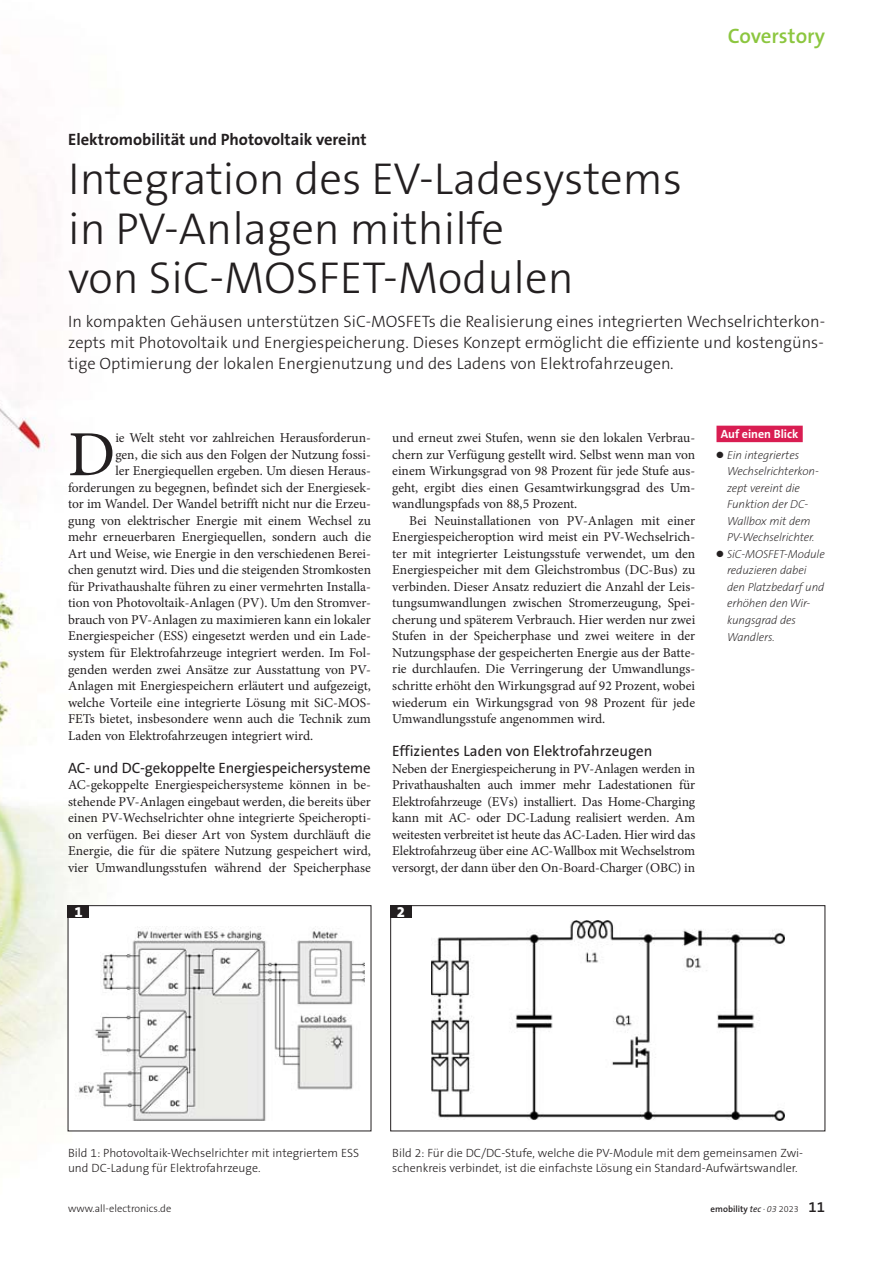
<style>
.page{position:relative;width:893px;height:1263px;background:#fff}
.page>*{position:absolute;margin:0;border:0;box-sizing:border-box;transform-origin:0 0}
.t1{font:64.35px "Minion Pro";color:#231f20}
.t2{font:300 45px/49.5px "The Sans Os F";color:#231f20}
.t3{font:600 21px "The Sans Os F";color:#8cc63f}
.t4{font:300 16.5px/21px "The Sans Os F";color:#231f20;text-align:justify}
.t5{font:700 16.5px "The Sans Os F";color:#231f20}
.t6{font:15px "The Sans Os F";letter-spacing:-.01em;color:#231f20}
.t7{font:800 15px "The Sans Os F";color:#fff}
.t8{font:13.5px/16.5px "Minion Pro";color:#231f20;text-align:justify}
.t9{font:300 12px/15px "The Sans Os F";color:#231f20}
.t10{font:700 12px "The Sans Os F";color:#fff}
.t11{font:italic 200 11.7px/16.5px "The Sans Os F";letter-spacing:-.01em;color:#231f20}
.t12{font:300 10.5px "The Sans Os F";color:#231f20}
.t13{font:600 9px "The Sans Os F";color:#231f20}
.s1{font-weight:400;font-style:italic}
.s2{font-weight:300;font-style:italic}
.s3{font-weight:300}
.s4{font-size:15px}
</style>
<div class="page">
<img style="left:0;top:140px;width:155px;height:992px">
<div style="left:68px;top:906px;width:303px;height:225px;background:#fff"></div>
<img style="left:78px;top:927px;width:286px;height:193px">
<img style="left:432px;top:921px;width:352px;height:199px">
<div style="left:390px;top:905px;width:435px;height:226px;border:1px solid #231f20"></div>
<div style="left:716px;top:426px;width:87px;height:16px;background:#d91d52"></div>
<div style="left:68px;top:905px;width:21px;height:13px;background:#231f20"></div>
<div style="left:390px;top:905px;width:22px;height:13px;background:#231f20"></div>
<h3 class="t3" style="left:728px;top:25px;width:99px">Coverstory</h3>
<p class="t5" style="left:68px;top:131px;width:300px">Elektromobilität und Photovoltaik vereint</p>
<h2 class="t2" style="left:68px;top:156px;width:616px">Integration des EV-Ladesystems in PV-Anlagen mithilfe<br>von SiC-MOSFET-Modulen</h2>
<p class="t4" style="left:68px;top:311px;width:758px">In kompakten Gehäusen unterstützen SiC-MOSFETs die Realisierung eines integrierten Wechselrichterkon&shy;zepts mit Photovoltaik und Energiespeicherung. Dieses Konzept ermöglicht die effiziente und kostengüns&shy;tige Optimierung der lokalen Energienutzung und des Ladens von Elektrofahrzeugen.</p>
<h1 class="t1" style="left:68px;top:429px;width:49px">D</h1>
<p class="t8" style="left:115px;top:431px;width:257px">ie Welt steht vor zahlreichen Herausforderun-</p>
<p class="t8" style="left:115px;top:447px;width:257px">gen, die sich aus den Folgen der Nutzung fossi-</p>
<p class="t8" style="left:115px;top:464px;width:257px">ler Energiequellen ergeben. Um diesen Heraus-</p>
<p class="t8" style="left:68px;top:480px;width:304px">forderungen zu begegnen, befindet sich der Energiesek-</p>
<p class="t8" style="left:68px;top:497px;width:305px">tor im Wandel. Der Wandel betrifft nicht nur die Erzeu-</p>
<p class="t8" style="left:68px;top:513px;width:304px">gung von elektrischer Energie mit einem Wechsel zu</p>
<p class="t8" style="left:68px;top:530px;width:305px">mehr erneuerbaren Energiequellen, sondern auch die</p>
<p class="t8" style="left:68px;top:546px;width:304px">Art und Weise, wie Energie in den verschiedenen Berei-</p>
<p class="t8" style="left:68px;top:563px;width:305px">chen genutzt wird. Dies und die steigenden Stromkosten</p>
<p class="t8" style="left:68px;top:579px;width:304px">für Privathaushalte führen zu einer vermehrten Installa-</p>
<p class="t8" style="left:68px;top:596px;width:304px">tion von Photovoltaik-Anlagen (PV). Um den Stromver-</p>
<p class="t8" style="left:68px;top:612px;width:304px">brauch von PV-Anlagen zu maximieren kann ein lokaler</p>
<p class="t8" style="left:68px;top:629px;width:304px">Energiespeicher (ESS) eingesetzt werden und ein Lade-</p>
<p class="t8" style="left:68px;top:646px;width:304px">system für Elektrofahrzeuge integriert werden. Im Fol-</p>
<p class="t8" style="left:68px;top:662px;width:304px">genden werden zwei Ansätze zur Ausstattung von PV-</p>
<p class="t8" style="left:68px;top:679px;width:304px">Anlagen mit Energiespeichern erläutert und aufgezeigt,</p>
<p class="t8" style="left:68px;top:695px;width:305px">welche Vorteile eine integrierte Lösung mit SiC-MOS-</p>
<p class="t8" style="left:68px;top:712px;width:304px">FETs bietet, insbesondere wenn auch die Technik zum</p>
<p class="t8" style="left:68px;top:728px;width:247px">Laden von Elektrofahrzeugen integriert wird.</p>
<p class="t6" style="left:68px;top:760px;width:304px">AC- und DC-gekoppelte Energiespeichersysteme</p>
<p class="t8" style="left:68px;top:778px;width:305px">AC-gekoppelte Energiespeichersysteme können in be&shy;stehende PV-Anlagen eingebaut werden, die bereits über einen PV-Wechselrichter ohne integrierte Speicheropti&shy;on verfügen. Bei dieser Art von System durchläuft die Energie, die für die spätere Nutzung gespeichert wird, vier Umwandlungsstufen während der Speicherphase</p>
<p class="t8" style="left:392px;top:431px;width:304px">und erneut zwei Stufen, wenn sie den lokalen Verbrau&shy;chern zur Verfügung gestellt wird. Selbst wenn man von einem Wirkungsgrad von 98 Prozent für jede Stufe aus&shy;geht, ergibt dies einen Gesamtwirkungsgrad des Um&shy;wandlungspfads von 88,5 Prozent.</p>
<p class="t8" style="left:392px;top:513px;width:305px;text-indent:17px">Bei Neuinstallationen von PV-Anlagen mit einer Energiespeicheroption wird meist ein PV-Wechselrich&shy;ter mit integrierter Leistungsstufe verwendet, um den Energiespeicher mit dem Gleichstrombus (DC-Bus) zu verbinden. Dieser Ansatz reduziert die Anzahl der Leis&shy;tungsumwandlungen zwischen Stromerzeugung, Spei&shy;cherung und späterem Verbrauch. Hier werden nur zwei Stufen in der Speicherphase und zwei weitere in der Nutzungsphase der gespeicherten Energie aus der Batte&shy;rie durchlaufen. Die Verringerung der Umwandlungs&shy;schritte erhöht den Wirkungsgrad auf 92 Prozent, wobei wiederum ein Wirkungsgrad von 98 Prozent für jede Umwandlungsstufe angenommen wird.</p>
<p class="t6" style="left:392px;top:744px;width:262px">Effizientes Laden von Elektrofahrzeugen</p>
<p class="t8" style="left:392px;top:761px;width:304px">Neben der Energiespeicherung in PV-Anlagen werden in Privathaushalten auch immer mehr Ladestationen für Elektrofahrzeuge (EVs) installiert. Das Home-Charging kann mit AC- oder DC-Ladung realisiert werden. Am weitesten verbreitet ist heute das AC-Laden. Hier wird das Elektrofahrzeug über eine AC-Wallbox mit Wechselstrom versorgt, der dann über den On-Board-Charger (OBC) in</p>
<p class="t7" style="left:74px;top:903px;width:10px">1</p>
<p class="t7" style="left:397px;top:903px;width:10px">2</p>
<p class="t10" style="left:721px;top:428px;width:79px">Auf einen Blick</p>
<p class="t11" style="left:727px;top:448px;width:93px;text-indent:-11px">● Ein integriertes<br>Wechselrichterkon&shy;zept vereint die<br>Funktion der DC-<br>Wallbox mit dem<br>PV-Wechselrichter.</p>
<p class="t11" style="left:727px;top:547px;width:99px;text-indent:-11px">● SiC-MOSFET-Module reduzieren dabei den Platzbedarf und erhöhen den Wir&shy;kungsgrad des<br>Wandlers.</p>
<p class="t9" style="left:68px;top:1145px;width:293px">Bild 1: Photovoltaik-Wechselrichter mit integriertem ESS und DC-Ladung für Elektrofahrzeuge.</p>
<p class="t9" style="left:392px;top:1145px;width:412px">Bild 2: Für die DC/DC-Stufe, welche die PV-Module mit dem gemeinsamen Zwi&shy;schenkreis verbindet, ist die einfachste Lösung ein Standard-Aufwärtswandler.</p>
<p class="t12" style="left:68px;top:1203px;width:105px">www.all-electronics.de</p>
<p class="t13" style="left:711px;top:1204px;width:116px">emobility <span class="s1">tec</span> <span class="s2">· 03</span> <span class="s3">2023</span> <span class="s4">11</span></p>
</div>
